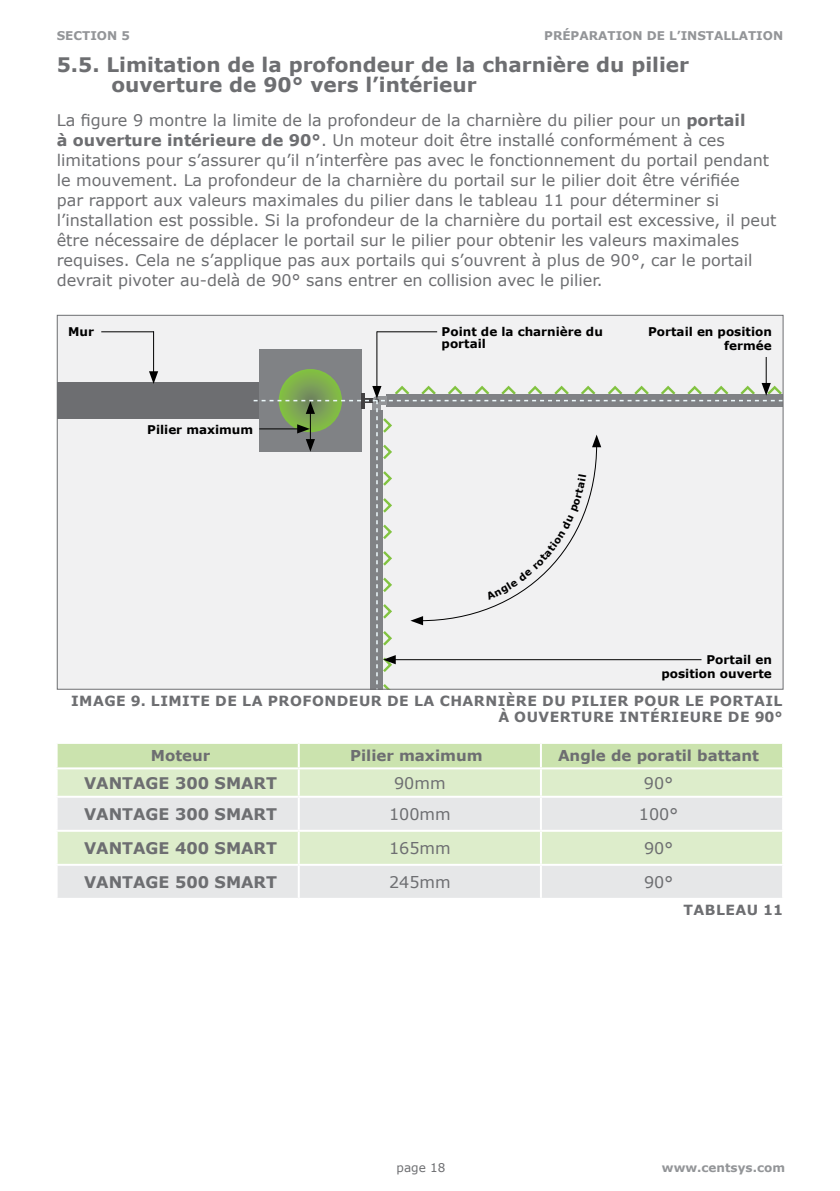
<style>
.page{position:relative;width:840px;height:1191px;background:#fff}
.page>*{position:absolute;margin:0;border:0;box-sizing:border-box;transform-origin:0 0}
.t1{font:700 20px/20px "Verdana";color:#6d6e71}
.t2{font:16px/20px "Verdana";color:#6d6e71}
.t3{font:700 16px "Verdana";color:#6d6e71}
.t4{font:700 15px "Verdana";color:#6d6e71}
.t5{font:700 14px/16px "Verdana";letter-spacing:.035em;color:#6d6e71;text-align:right}
.t6{font:700 12px/14px "Verdana";color:#000;text-align:right}
.t7{font:700 12px "Verdana";color:#939598}
.t8{font:12px "Verdana";color:#6d6e71}
.s1{font-weight:700}
</style>
<div class="page">
<svg style="left:56px;top:314px;width:727px;height:376px"></svg>
<hr style="left:153px;top:331px;width:1px;height:43px;background:#000">
<svg style="left:149px;top:371px;width:9px;height:13px"></svg>
<hr style="left:376px;top:331px;width:1px;height:58px;background:#000">
<hr style="left:101px;top:331px;width:53px;height:1px;background:#000">
<hr style="left:377px;top:331px;width:60px;height:1px;background:#000">
<div style="left:58px;top:744px;width:723px;height:23px;background:#cbe3ae"></div>
<div style="left:58px;top:769px;width:723px;height:95px;background:#ddedcb"></div>
<div style="left:58px;top:797px;width:723px;height:32px;background:#e6e7e8"></div>
<div style="left:58px;top:866px;width:723px;height:32px;background:#e6e7e8"></div>
<hr style="left:297px;top:744px;width:2px;height:23px;background:#fff">
<hr style="left:539px;top:744px;width:2px;height:23px;background:#fff">
<hr style="left:297px;top:769px;width:2px;height:26px;background:#fff">
<hr style="left:539px;top:769px;width:2px;height:26px;background:#fff">
<hr style="left:56px;top:795px;width:242px;height:2px;background:#fff">
<hr style="left:298px;top:795px;width:242px;height:2px;background:#fff">
<hr style="left:297px;top:797px;width:2px;height:32px;background:#fff">
<hr style="left:540px;top:795px;width:243px;height:2px;background:#fff">
<hr style="left:539px;top:797px;width:2px;height:32px;background:#fff">
<hr style="left:56px;top:829px;width:242px;height:2px;background:#fff">
<hr style="left:298px;top:829px;width:242px;height:2px;background:#fff">
<hr style="left:297px;top:831px;width:2px;height:33px;background:#fff">
<hr style="left:540px;top:829px;width:243px;height:2px;background:#fff">
<hr style="left:539px;top:831px;width:2px;height:33px;background:#fff">
<hr style="left:297px;top:866px;width:2px;height:32px;background:#fff">
<hr style="left:539px;top:866px;width:2px;height:32px;background:#fff">
<svg style="left:253px;top:357px;width:529px;height:332px"></svg>
<p class="t7" style="left:57px;top:27px;width:75px">SECTION 5</p>
<p class="t7" style="left:544px;top:27px;width:240px">PRÉPARATION DE L’INSTALLATION</p>
<p class="t1" style="left:111px;top:54px;width:578px;text-indent:-55px">5.5. Limitation de la profondeur de la charnière du pilier ouverture de 90° vers l’intérieur</p>
<p class="t2" style="left:57px;top:110px;width:720px">La figure 9 montre la limite de la profondeur de la charnière du pilier pour un <span class="s1">portail<br>à ouverture intérieure de 90°</span>. Un moteur doit être installé conformément à ces limitations pour s’assurer qu’il n’interfère pas avec le fonctionnement du portail pendant le mouvement. La profondeur de la charnière du portail sur le pilier doit être vérifiée<br>par rapport aux valeurs maximales du pilier dans le tableau 11 pour déterminer si l’installation est possible. Si la profondeur de la charnière du portail est excessive, il peut être nécessaire de déplacer le portail sur le pilier pour obtenir les valeurs maximales requises. Cela ne s’applique pas aux portails qui s’ouvrent à plus de 90°, car le portail devrait pivoter au-delà de 90° sans entrer en collision avec le pilier.</p>
<p class="t6" style="left:68px;top:324px;width:27px">Mur</p>
<p class="t6" style="left:441px;top:325px;width:163px;line-height:12px;text-align:left">Point de la charnière du portail</p>
<p class="t6" style="left:647px;top:325px;width:125px">Portail en position fermée</p>
<p class="t6" style="left:147px;top:422px;width:107px">Pilier maximum</p>
<p class="t6" style="left:661px;top:653px;width:112px">Portail en position ouverte</p>
<p class="t5" style="left:71px;top:692px;width:712px">IMAGE 9. LIMITE DE LA PROFONDEUR DE LA CHARNIÈRE DU PILIER POUR LE PORTAIL<br>À OUVERTURE INTÉRIEURE DE 90°</p>
<p class="t4" style="left:151px;top:745px;width:61px">Moteur</p>
<p class="t4" style="left:350px;top:745px;width:134px">Pilier maximum</p>
<p class="t4" style="left:557px;top:745px;width:202px">Angle de poratil battant</p>
<p class="t3" style="left:84px;top:771px;width:194px">VANTAGE 300 SMART</p>
<p class="t2" style="left:394px;top:772px;width:53px">90mm</p>
<p class="t2" style="left:643px;top:772px;width:31px">90°</p>
<p class="t3" style="left:84px;top:802px;width:194px">VANTAGE 300 SMART</p>
<p class="t2" style="left:389px;top:804px;width:63px">100mm</p>
<p class="t2" style="left:638px;top:804px;width:41px">100°</p>
<p class="t3" style="left:84px;top:836px;width:194px">VANTAGE 400 SMART</p>
<p class="t2" style="left:389px;top:838px;width:63px">165mm</p>
<p class="t2" style="left:643px;top:838px;width:31px">90°</p>
<p class="t3" style="left:84px;top:870px;width:194px">VANTAGE 500 SMART</p>
<p class="t2" style="left:389px;top:872px;width:63px">245mm</p>
<p class="t2" style="left:643px;top:872px;width:31px">90°</p>
<p class="t5" style="left:683px;top:901px;width:101px">TABLEAU 11</p>
<p class="t8" style="left:396px;top:1159px;width:50px">page 18</p>
<p class="t7" style="left:661px;top:1159px;width:124px">www.centsys.com</p>
</div>
